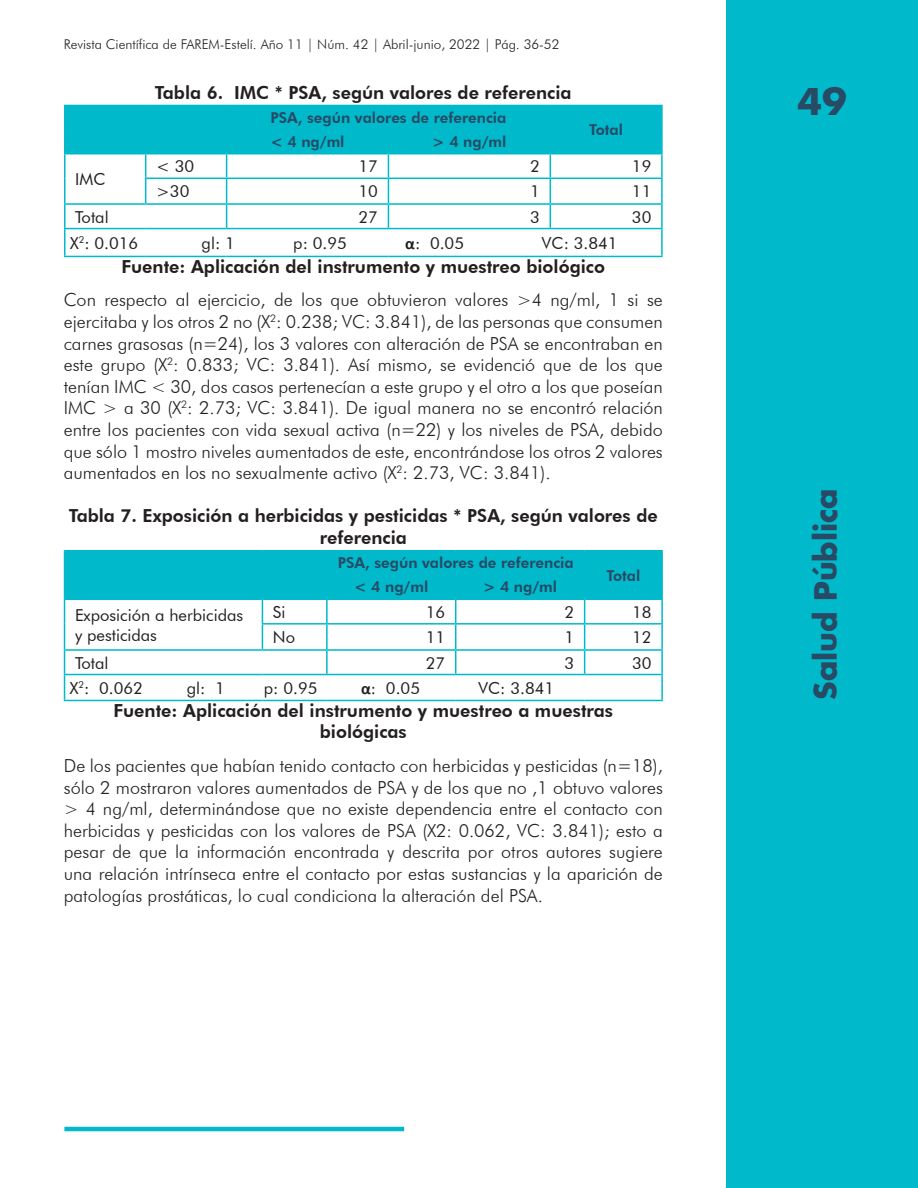
<style>
.page{position:relative;width:918px;height:1188px;background:#fff}
.page>*{position:absolute;margin:0;border:0;box-sizing:border-box;transform-origin:0 0}
.t1{font:700 36px "Futura";color:#284a65}
.t2{font:700 30px "Futura";color:#284a65}
.t3{font:300 18px/21.6px "Futura BT";color:#231f20;text-align:justify}
.t4{font:800 18px/21.6px "Futura BT";color:#231f20;text-align:center}
.t5{font:16.5px/19.8px "Futura BT";color:#231f20}
.t6{font:800 15px "Futura BT";color:#284a65}
.t7{font:300 13.5px "Futura BT";color:#231f20}
.s1{font-family:"Calibri";font-weight:700}
</style>
<div class="page">
<div style="left:727px;top:0;width:191px;height:1188px;background:#00b9ca"></div>
<hr style="left:64px;top:1127px;width:340px;height:4px;background:#00b9ca">
<hr style="left:64px;top:105px;width:82px;height:1px;background:#00b9ca">
<hr style="left:64px;top:106px;width:2px;height:23px;background:#00b9ca">
<hr style="left:64px;top:129px;width:2px;height:24px;background:#00b9ca">
<hr style="left:550px;top:105px;width:113px;height:1px;background:#00b9ca">
<hr style="left:661px;top:106px;width:2px;height:23px;background:#00b9ca">
<hr style="left:661px;top:129px;width:2px;height:24px;background:#00b9ca">
<hr style="left:64px;top:153px;width:82px;height:2px;background:#00b9ca">
<hr style="left:64px;top:155px;width:2px;height:23px;background:#00b9ca">
<hr style="left:64px;top:178px;width:2px;height:25px;background:#00b9ca">
<hr style="left:550px;top:153px;width:113px;height:2px;background:#00b9ca">
<hr style="left:661px;top:155px;width:2px;height:23px;background:#00b9ca">
<hr style="left:550px;top:178px;width:113px;height:1px;background:#00b9ca">
<hr style="left:661px;top:179px;width:2px;height:24px;background:#00b9ca">
<hr style="left:64px;top:203px;width:82px;height:2px;background:#00b9ca">
<hr style="left:64px;top:205px;width:2px;height:23px;background:#00b9ca">
<hr style="left:550px;top:203px;width:113px;height:2px;background:#00b9ca">
<svg style="left:65px;top:105px;width:597px;height:123px"></svg>
<hr style="left:661px;top:205px;width:2px;height:23px;background:#00b9ca">
<hr style="left:64px;top:228px;width:82px;height:1px;background:#00b9ca">
<hr style="left:64px;top:229px;width:2px;height:27px;background:#00b9ca">
<hr style="left:146px;top:228px;width:81px;height:1px;background:#00b9ca">
<hr style="left:227px;top:228px;width:161px;height:1px;background:#00b9ca">
<hr style="left:388px;top:228px;width:162px;height:1px;background:#00b9ca">
<hr style="left:550px;top:228px;width:113px;height:1px;background:#00b9ca">
<hr style="left:661px;top:229px;width:2px;height:27px;background:#00b9ca">
<hr style="left:64px;top:256px;width:82px;height:1px;background:#00b9ca">
<hr style="left:146px;top:256px;width:81px;height:1px;background:#00b9ca">
<hr style="left:227px;top:256px;width:161px;height:1px;background:#00b9ca">
<hr style="left:388px;top:256px;width:162px;height:1px;background:#00b9ca">
<hr style="left:550px;top:256px;width:113px;height:1px;background:#00b9ca">
<hr style="left:64px;top:550px;width:198px;height:2px;background:#00b9ca">
<hr style="left:262px;top:550px;width:65px;height:2px;background:#00b9ca">
<hr style="left:327px;top:550px;width:129px;height:2px;background:#00b9ca">
<hr style="left:456px;top:550px;width:129px;height:2px;background:#00b9ca">
<hr style="left:585px;top:550px;width:78px;height:2px;background:#00b9ca">
<hr style="left:661px;top:552px;width:2px;height:22px;background:#00b9ca">
<hr style="left:661px;top:574px;width:2px;height:25px;background:#00b9ca">
<hr style="left:585px;top:599px;width:78px;height:1px;background:#00b9ca">
<hr style="left:661px;top:600px;width:2px;height:23px;background:#00b9ca">
<hr style="left:585px;top:623px;width:78px;height:2px;background:#00b9ca">
<hr style="left:661px;top:625px;width:2px;height:24px;background:#00b9ca">
<hr style="left:585px;top:649px;width:78px;height:2px;background:#00b9ca">
<hr style="left:661px;top:651px;width:2px;height:23px;background:#00b9ca">
<svg style="left:64px;top:551px;width:598px;height:149px"></svg>
<hr style="left:262px;top:674px;width:65px;height:1px;background:#00b9ca">
<hr style="left:327px;top:674px;width:129px;height:1px;background:#00b9ca">
<hr style="left:456px;top:674px;width:129px;height:1px;background:#00b9ca">
<hr style="left:585px;top:674px;width:78px;height:1px;background:#00b9ca">
<hr style="left:661px;top:675px;width:2px;height:25px;background:#00b9ca">
<hr style="left:64px;top:700px;width:198px;height:1px;background:#00b9ca">
<hr style="left:262px;top:700px;width:65px;height:1px;background:#00b9ca">
<hr style="left:327px;top:700px;width:129px;height:1px;background:#00b9ca">
<hr style="left:456px;top:700px;width:129px;height:1px;background:#00b9ca">
<hr style="left:585px;top:700px;width:78px;height:1px;background:#00b9ca">
<p class="t7" style="left:64px;top:36px;width:497px">Revista Científica de FAREM-Estelí. Año 11 | Núm. 42 | Abril-junio, 2022 | Pág. 36-52</p>
<p class="t4" style="left:155px;top:81px;width:418px">Tabla 6. IMC * PSA, según valores de referencia</p>
<p class="t6" style="left:270px;top:108px;width:237px">PSA, según valores de referencia</p>
<p class="t6" style="left:270px;top:133px;width:76px">&lt; 4 ng/ml</p>
<p class="t6" style="left:432px;top:133px;width:76px">&gt; 4 ng/ml</p>
<p class="t6" style="left:589px;top:121px;width:35px">Total</p>
<p class="t5" style="left:75px;top:169px;width:32px">IMC</p>
<p class="t5" style="left:156px;top:156px;width:40px">&lt; 30</p>
<p class="t5" style="left:358px;top:156px;width:21px">17</p>
<p class="t5" style="left:530px;top:156px;width:11px">2</p>
<p class="t5" style="left:632px;top:156px;width:21px">19</p>
<p class="t5" style="left:156px;top:182px;width:35px">&gt;30</p>
<p class="t5" style="left:358px;top:182px;width:21px">10</p>
<p class="t5" style="left:530px;top:182px;width:11px">1</p>
<p class="t5" style="left:632px;top:182px;width:21px">11</p>
<p class="t5" style="left:75px;top:207px;width:35px">Total</p>
<p class="t5" style="left:358px;top:207px;width:21px">27</p>
<p class="t5" style="left:530px;top:207px;width:11px">3</p>
<p class="t5" style="left:632px;top:207px;width:21px">30</p>
<p class="t5" style="left:70px;top:233px;width:70px">X<sup>2</sup>: 0.016</p>
<p class="t5" style="left:202px;top:233px;width:35px">gl: 1</p>
<p class="t5" style="left:293px;top:233px;width:55px">p: 0.95</p>
<p class="t5" style="left:405px;top:233px;width:60px"><span class="s1">α</span>: 0.05</p>
<p class="t5" style="left:542px;top:233px;width:77px">VC: 3.841</p>
<p class="t4" style="left:121px;top:255px;width:485px">Fuente: Aplicación del instrumento y muestreo biológico</p>
<p class="t3" style="left:64px;top:289px;width:601px">Con respecto al ejercicio, de los que obtuvieron valores &gt;4 ng/ml, 1 si se ejercitaba y los otros 2 no (X<sup>2</sup>: 0.238; VC: 3.841), de las personas que consumen carnes grasosas (n=24), los 3 valores con alteración de PSA se encontraban en este grupo (X<sup>2</sup>: 0.833; VC: 3.841). Así mismo, se evidenció que de los que tenían IMC &lt; 30, dos casos pertenecían a este grupo y el otro a los que poseían IMC &gt; a 30 (X<sup>2</sup>: 2.73; VC: 3.841). De igual manera no se encontró relación entre los pacientes con vida sexual activa (n=22) y los niveles de PSA, debido que sólo 1 mostro niveles aumentados de este, encontrándose los otros 2 valores aumentados en los no sexualmente activo (X<sup>2</sup>: 2.73, VC: 3.841).</p>
<p class="t4" style="left:69px;top:505px;width:590px">Tabla 7. Exposición a herbicidas y pesticidas * PSA, según valores de referencia</p>
<p class="t6" style="left:338px;top:554px;width:237px">PSA, según valores de referencia</p>
<p class="t6" style="left:606px;top:566px;width:35px">Total</p>
<p class="t6" style="left:354px;top:578px;width:76px">&lt; 4 ng/ml</p>
<p class="t6" style="left:483px;top:578px;width:76px">&gt; 4 ng/ml</p>
<p class="t5" style="left:75px;top:605px;width:170px">Exposición a herbicidas y pesticidas</p>
<p class="t5" style="left:273px;top:602px;width:14px">Si</p>
<p class="t5" style="left:426px;top:602px;width:21px">16</p>
<p class="t5" style="left:564px;top:602px;width:11px">2</p>
<p class="t5" style="left:632px;top:602px;width:21px">18</p>
<p class="t5" style="left:273px;top:627px;width:24px">No</p>
<p class="t5" style="left:426px;top:627px;width:21px">11</p>
<p class="t5" style="left:564px;top:627px;width:11px">1</p>
<p class="t5" style="left:632px;top:627px;width:21px">12</p>
<p class="t5" style="left:75px;top:653px;width:35px">Total</p>
<p class="t5" style="left:426px;top:653px;width:21px">27</p>
<p class="t5" style="left:564px;top:653px;width:11px">3</p>
<p class="t5" style="left:632px;top:653px;width:21px">30</p>
<p class="t5" style="left:70px;top:678px;width:75px">X<sup>2</sup>: 0.062</p>
<p class="t5" style="left:187px;top:678px;width:40px">gl: 1</p>
<p class="t5" style="left:264px;top:678px;width:55px">p: 0.95</p>
<p class="t5" style="left:361px;top:678px;width:60px"><span class="s1">α</span>: 0.05</p>
<p class="t5" style="left:478px;top:678px;width:77px">VC: 3.841</p>
<p class="t4" style="left:113px;top:699px;width:501px">Fuente: Aplicación del instrumento y muestreo a muestras biológicas</p>
<p class="t3" style="left:64px;top:755px;width:601px">De los pacientes que habían tenido contacto con herbicidas y pesticidas (n=18), sólo 2 mostraron valores aumentados de PSA y de los que no ,1 obtuvo valores &gt; 4 ng/ml, determinándose que no existe dependencia entre el contacto con herbicidas y pesticidas con los valores de PSA (X2: 0.062, VC: 3.841); esto a pesar de que la información encontrada y descrita por otros autores sugiere una relación intrínseca entre el contacto por estas sustancias y la aparición de patologías prostáticas, lo cual condiciona la alteración del PSA.</p>
<h1 class="t1" style="left:798px;top:77px;width:51px">49</h1>
<h2 class="t2" style="left:805px;top:700px;width:213px;rotate:-90deg">Salud Pública</h2>
</div>
